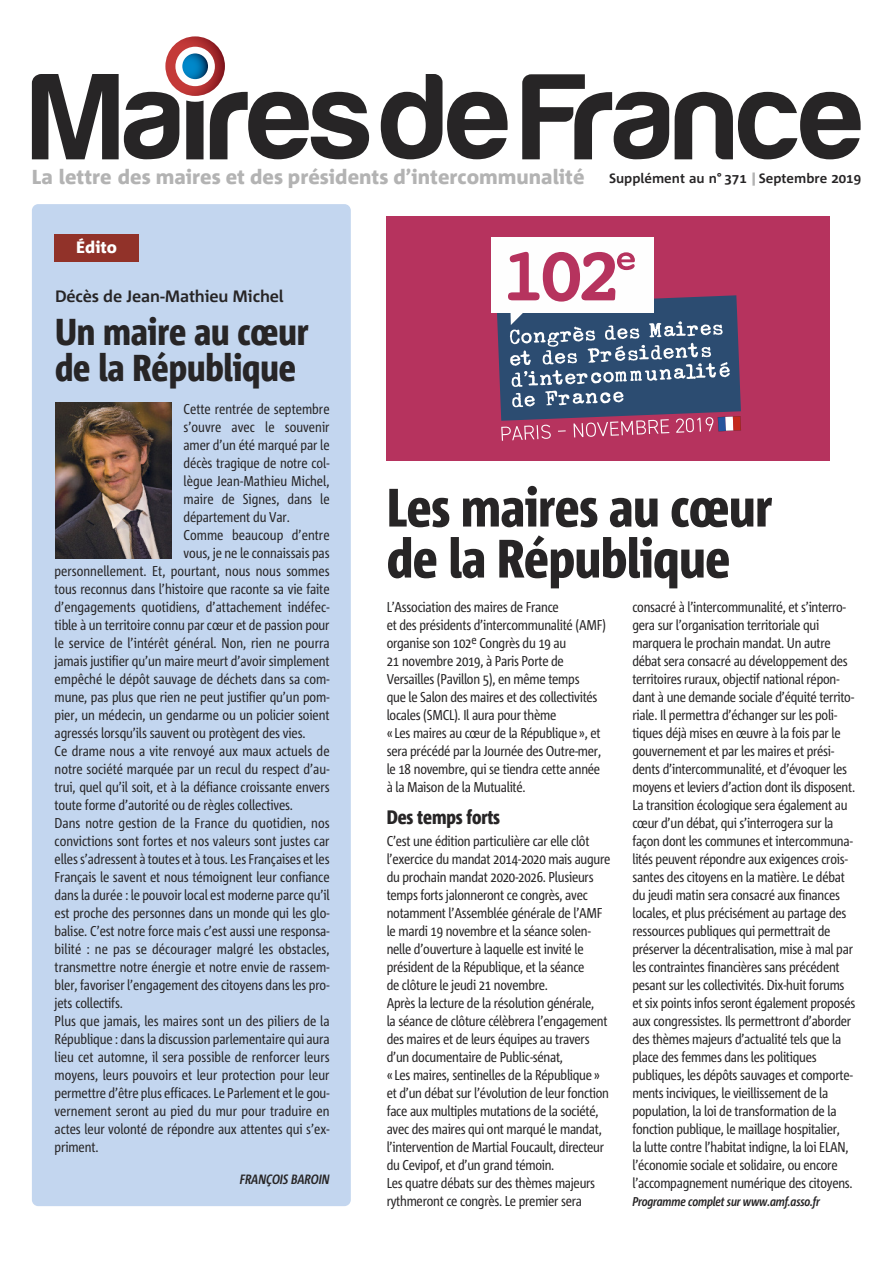
<style>
.page{position:relative;width:893px;height:1263px;background:#fff}
.page>*{position:absolute;margin:0;border:0;box-sizing:border-box;transform-origin:0 0}
.t1{font:800 54px/51px "Corpid C1 Cd";letter-spacing:-.01em;color:#272526}
.t2{font:800 37.5px/36px "Corpid C1 Cd";letter-spacing:-.005em;color:#272526}
.t3{font:800 20.25px "Corpid C1";color:#b3b3b3}
.t4{font:800 19.5px "Corpid C1 Cd";letter-spacing:-.01em;color:#272526}
.t5{font:700 16.5px "Corpid C1";letter-spacing:-.01em;color:#272526}
.t6{font:800 16.5px "Corpid C1";color:#fff}
.t7{font:14.25px/18px "Corpid C1 Cd";letter-spacing:-.02em;color:#272526}
.t8{font:14.25px "Corpid C1 Cd";color:#272526}
.t9{font:italic 700 13.5px "Corpid C1 Cd";letter-spacing:-.01em;color:#272526}
.t10{font:italic 700 12.75px "Corpid C1 Cd";letter-spacing:-.02em;color:#272526}
.s1{font-weight:700;font-size:13.5px;color:#272526}
.s2{font-family:"Corpid C1 Cd";font-weight:900;font-size:13.5px}
</style>
<div class="page">
<div style="left:32px;top:204px;width:319px;height:1002px;background:#c3d6ef;border-radius:6px"></div>
<svg style="left:32px;top:74px;width:147px;height:85px"></svg>
<svg style="left:210px;top:92px;width:159px;height:67px"></svg>
<svg style="left:381px;top:74px;width:127px;height:85px"></svg>
<svg style="left:522px;top:74px;width:147px;height:85px"></svg>
<svg style="left:675px;top:92px;width:186px;height:67px"></svg>
<svg style="left:186px;top:100px;width:18px;height:59px"></svg>
<svg style="left:165px;top:36px;width:60px;height:60px;background:#b23738"></svg>
<div style="left:175px;top:47px;width:40px;height:39px;background:#fefefe;border-radius:50%"></div>
<svg style="left:182px;top:53px;width:26px;height:26px"></svg>
<div style="left:55px;top:234px;width:84px;height:27px;background:#913229"></div>
<img style="left:55px;top:402px;width:117px;height:156px">
<div style="left:387px;top:216px;width:442px;height:245px;background:#b6335e"></div>
<div style="left:491px;top:237px;width:163px;height:76px;background:#fefefe"></div>
<svg style="left:497px;top:252px;width:244px;height:189px"></svg>
<h3 class="t3" style="left:32px;top:169px;width:831px">La lettre des maires et des présidents d’intercommunalité <span class="s1">Supplément au n° 371</span> <span class="s2">|</span> <span class="s1">Septembre 2019</span></h3>
<p class="t6" style="left:76px;top:241px;width:42px">Édito</p>
<p class="t5" style="left:55px;top:289px;width:230px">Décès de Jean-Mathieu Michel</p>
<h2 class="t2" style="left:55px;top:317px;width:255px">Un maire au cœur de la République</h2>
<p class="t8" style="left:184px;top:403px;width:148px">Cette rentrée de septembre</p>
<p class="t8" style="left:184px;top:421px;width:148px">s’ouvre avec le souvenir</p>
<p class="t7" style="left:184px;top:437px;width:148px">amer d’un été marqué par le</p>
<p class="t7" style="left:184px;top:455px;width:148px">décès tragique de notre col-</p>
<p class="t8" style="left:184px;top:475px;width:148px">lègue Jean-Mathieu Michel,</p>
<p class="t8" style="left:184px;top:493px;width:148px">maire de Signes, dans le</p>
<p class="t7" style="left:184px;top:509px;width:108px">département du Var.</p>
<p class="t8" style="left:184px;top:529px;width:148px">Comme beaucoup d’entre</p>
<p class="t7" style="left:184px;top:545px;width:148px">vous, je ne le connaissais pas</p>
<p class="t8" style="left:55px;top:565px;width:277px">personnellement. Et, pourtant, nous nous sommes</p>
<p class="t7" style="left:55px;top:581px;width:277px">tous reconnus dans l’histoire que raconte sa vie faite</p>
<p class="t8" style="left:55px;top:601px;width:277px">d’engagements quotidiens, d’attachement indéfec-</p>
<p class="t7" style="left:55px;top:617px;width:277px">tible à un territoire connu par cœur et de passion pour</p>
<p class="t8" style="left:55px;top:637px;width:277px">le service de l’intérêt général. Non, rien ne pourra</p>
<p class="t7" style="left:55px;top:653px;width:277px">jamais justifier qu’un maire meurt d’avoir simplement</p>
<p class="t8" style="left:55px;top:673px;width:277px">empêché le dépôt sauvage de déchets dans sa com-</p>
<p class="t7" style="left:55px;top:689px;width:277px">mune, pas plus que rien ne peut justifier qu’un pom-</p>
<p class="t7" style="left:55px;top:707px;width:277px">pier, un médecin, un gendarme ou un policier soient</p>
<p class="t7" style="left:55px;top:725px;width:253px">agressés lorsqu’ils sauvent ou protègent des vies.</p>
<p class="t8" style="left:55px;top:745px;width:277px">Ce drame nous a vite renvoyé aux maux actuels de</p>
<p class="t8" style="left:55px;top:763px;width:276px">notre société marquée par un recul du respect d’au-</p>
<p class="t7" style="left:55px;top:779px;width:277px">trui, quel qu’il soit, et à la défiance croissante envers</p>
<p class="t7" style="left:55px;top:797px;width:240px">toute forme d’autorité ou de règles collectives.</p>
<p class="t8" style="left:55px;top:817px;width:277px">Dans notre gestion de la France du quotidien, nos</p>
<p class="t8" style="left:55px;top:835px;width:277px">convictions sont fortes et nos valeurs sont justes car</p>
<p class="t7" style="left:55px;top:851px;width:277px">elles s’adressent à toutes et à tous. Les Françaises et les</p>
<p class="t7" style="left:55px;top:869px;width:277px">Français le savent et nous témoignent leur confiance</p>
<p class="t7" style="left:55px;top:887px;width:276px">dans la durée : le pouvoir local est moderne parce qu’il</p>
<p class="t7" style="left:55px;top:905px;width:277px">est proche des personnes dans un monde qui les glo-</p>
<p class="t7" style="left:55px;top:923px;width:277px">balise. C’est notre force mais c’est aussi une responsa-</p>
<p class="t8" style="left:55px;top:943px;width:277px">bilité : ne pas se décourager malgré les obstacles,</p>
<p class="t8" style="left:55px;top:961px;width:276px">transmettre notre énergie et notre envie de rassem-</p>
<p class="t7" style="left:55px;top:977px;width:277px">bler, favoriser l’engagement des citoyens dans les pro-</p>
<p class="t7" style="left:55px;top:995px;width:70px">jets collectifs.</p>
<p class="t8" style="left:55px;top:1015px;width:276px">Plus que jamais, les maires sont un des piliers de la</p>
<p class="t7" style="left:55px;top:1031px;width:277px">République : dans la discussion parlementaire qui aura</p>
<p class="t8" style="left:55px;top:1051px;width:277px">lieu cet automne, il sera possible de renforcer leurs</p>
<p class="t8" style="left:55px;top:1069px;width:277px">moyens, leurs pouvoirs et leur protection pour leur</p>
<p class="t7" style="left:55px;top:1085px;width:277px">permettre d’être plus efficaces. Le Parlement et le gou-</p>
<p class="t8" style="left:55px;top:1105px;width:277px">vernement seront au pied du mur pour traduire en</p>
<p class="t7" style="left:55px;top:1121px;width:277px">actes leur volonté de répondre aux attentes qui s’ex-</p>
<p class="t7" style="left:55px;top:1139px;width:45px">priment.</p>
<p class="t9" style="left:240px;top:1173px;width:91px">FRANÇOIS BAROIN</p>
<h1 class="t1" style="left:387px;top:486px;width:387px">Les maires au cœur de la République</h1>
<p class="t7" style="left:387px;top:599px;width:221px">L’Association des maires de France<br>et des présidents d’intercommunalité (AMF) organise son 102<sup>e</sup> Congrès du 19 au<br>21 novembre 2019, à Paris Porte de Versailles (Pavillon 5), en même temps<br>que le Salon des maires et des collectivités locales (SMCL). Il aura pour thème<br>«Les maires au cœur de la République», et sera précédé par la Journée des Outre-mer, le 18 novembre, qui se tiendra cette année à la Maison de la Mutualité.</p>
<h3 class="t4" style="left:387px;top:809px;width:115px">Des temps forts</h3>
<p class="t7" style="left:387px;top:833px;width:225px">C’est une édition particulière car elle clôt l’exercice du mandat 2014-2020 mais augure du prochain mandat 2020-2026. Plusieurs temps forts jalonneront ce congrès, avec notamment l’Assemblée générale de l’AMF le mardi 19 novembre et la séance solen&shy;nelle d’ouverture à laquelle est invité le président de la République, et la séance<br>de clôture le jeudi 21 novembre.<br>Après la lecture de la résolution générale,<br>la séance de clôture célèbrera l’engagement des maires et de leurs équipes au travers d’un documentaire de Public-sénat,<br>«Les maires, sentinelles de la République» et d’un débat sur l’évolution de leur fonction face aux multiples mutations de la société, avec des maires qui ont marqué le mandat, l’intervention de Martial Foucault, directeur du Cevipof, et d’un grand témoin.<br>Les quatre débats sur des thèmes majeurs rythmeront ce congrès. Le premier sera</p>
<p class="t7" style="left:632px;top:599px;width:225px">consacré à l’intercommunalité, et s’interro&shy;gera sur l’organisation territoriale qui marquera le prochain mandat. Un autre débat sera consacré au développement des territoires ruraux, objectif national répon&shy;dant à une demande sociale d’équité territo&shy;riale. Il permettra d’échanger sur les poli&shy;tiques déjà mises en œuvre à la fois par le gouvernement et par les maires et prési&shy;dents d’intercommunalité, et d’évoquer les moyens et leviers d’action dont ils disposent.<br>La transition écologique sera également au cœur d’un débat, qui s’interrogera sur la façon dont les communes et intercommuna&shy;lités peuvent répondre aux exigences crois&shy;santes des citoyens en la matière. Le débat du jeudi matin sera consacré aux finances locales, et plus précisément au partage des ressources publiques qui permettrait de préserver la décentralisation, mise à mal par les contraintes financières sans précédent pesant sur les collectivités. Dix-huit forums et six points infos seront également proposés aux congressistes. Ils permettront d’aborder des thèmes majeurs d’actualité tels que la place des femmes dans les politiques publiques, les dépôts sauvages et comporte&shy;ments inciviques, le vieillissement de la population, la loi de transformation de la fonction publique, le maillage hospitalier,<br>la lutte contre l’habitat indigne, la loi ELAN, l’économie sociale et solidaire, ou encore l’accompagnement numérique des citoyens.</p>
<p class="t10" style="left:632px;top:1196px;width:189px">Programme complet sur www.amf.asso.fr</p>
</div>
